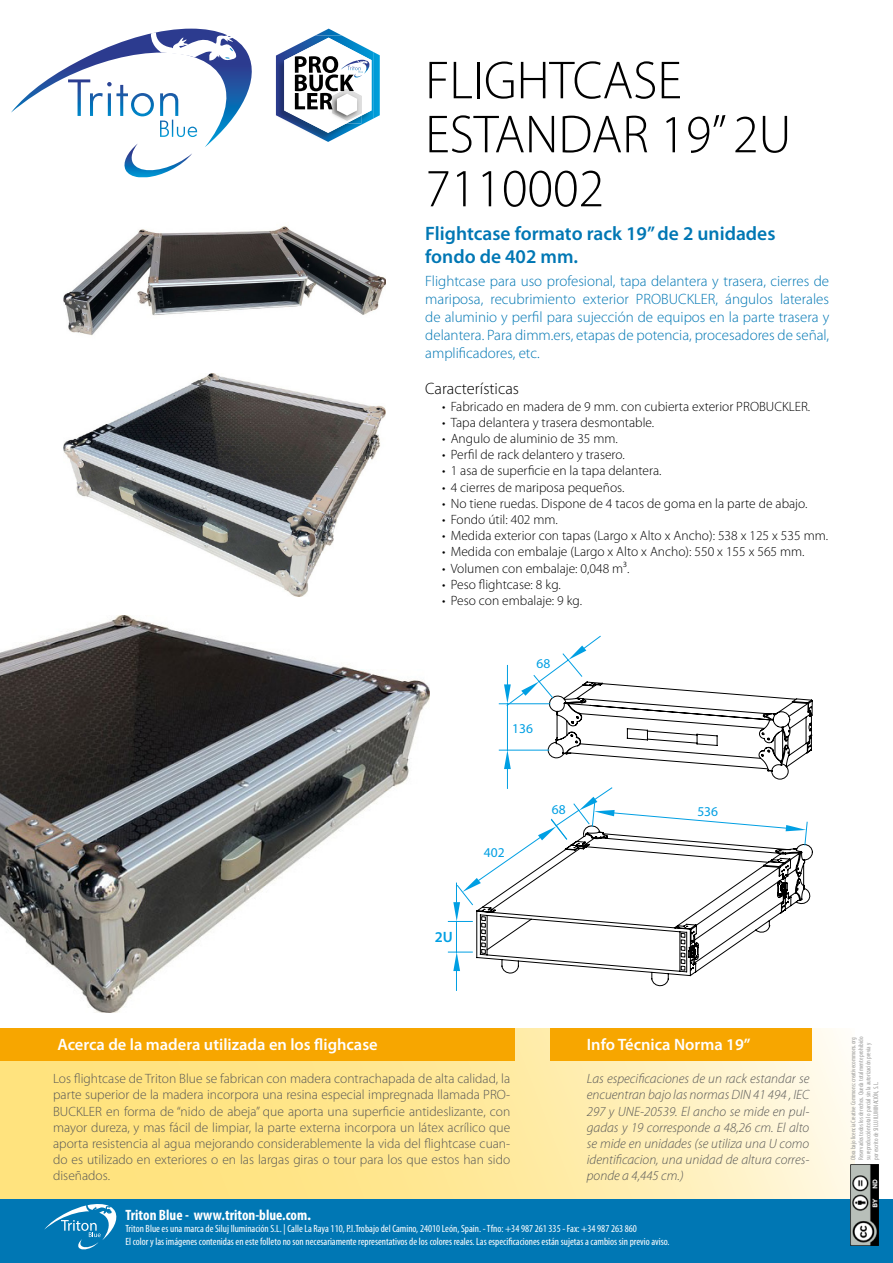
<style>
.page{position:relative;width:893px;height:1263px;background:#fff}
.page>*{position:absolute;margin:0;border:0;box-sizing:border-box;transform-origin:0 0}
.t1{font:300 54px/54px "Myriad Pro";color:#000}
.t2{font:600 19.5px/23.4px "Myriad Pro";color:#0077b4}
.t3{font:600 16.5px "Myriad Pro";color:#fff}
.t4{font:300 16.5px "Myriad Pro";color:#000}
.t5{font:300 15px/18px "Myriad Pro";color:#0077b4;text-align:justify}
.t6{font:700 condensed 15px "Myriad Pro";color:#fff}
.t7{font:600 15px "Myriad Pro";color:#009fe3}
.t8{font:300 13.5px "Myriad Pro";color:#000}
.t9{font:300 13.5px/16.2px "Myriad Pro";color:#575756;text-align:justify}
.t10{font:italic 300 13.5px/16.2px "Myriad Pro";color:#575756;text-align:justify}
.t11{font:13.5px "Myriad Pro";color:#009fe3}
.t12{font:condensed 10.5px/12.6px "Myriad Pro";color:#fff}
.t13{font:condensed 6.75px/7.5px "Myriad Pro";color:#9d9d9c}
</style>
<div class="page">
<svg style="left:0;top:1028px;width:855px;height:171px;background:#fee99f"></svg>
<div style="left:551px;top:1028px;width:261px;height:33px;background:#f7a600"></div>
<div style="left:0;top:1028px;width:514px;height:33px;background:#f7a600"></div>
<div style="left:0;top:1199px;width:893px;height:64px;background:#0077b4"></div>
<svg style="left:44px;top:1204px;width:73px;height:46px"></svg>
<img style="left:850px;top:1164px;width:28px;height:81px">
<svg style="left:11px;top:29px;width:241px;height:148px"></svg>
<img style="left:276px;top:51px;width:70px;height:91px">
<svg style="left:284px;top:29px;width:96px;height:104px"></svg>
<img style="left:0;top:616px;width:429px;height:396px">
<img style="left:64px;top:226px;width:321px;height:110px">
<img style="left:64px;top:374px;width:321px;height:223px">
<svg style="left:476px;top:922px;width:295px;height:64px"></svg>
<hr style="left:456px;top:921px;width:1px;height:31px;background:#009fe3">
<svg style="left:448px;top:635px;width:365px;height:287px"></svg>
<svg style="left:448px;top:952px;width:24px;height:38px"></svg>
<h1 class="t1" style="left:425px;top:54px;width:368px">FLIGHTCASE<br>ESTANDAR 19” 2U<br>7110002</h1>
<h2 class="t2" style="left:425px;top:222px;width:352px">Flightcase formato rack 19” de 2 unidades fondo de 402 mm.</h2>
<p class="t5" style="left:425px;top:272px;width:406px">Flightcase para uso profesional, tapa delantera y trasera, cierres de mariposa, recubrimiento exterior PROBUCKLER, ángulos laterales de aluminio y perfil para sujección de equipos en la parte trasera y delantera. Para dimm.ers, etapas de potencia, procesadores de señal, amplificadores, etc.</p>
<p class="t4" style="left:425px;top:380px;width:95px">Características</p>
<p class="t8" style="left:442px;top:399px;width:370px">• Fabricado en madera de 9 mm. con cubierta exterior PROBUCKLER.</p>
<p class="t8" style="left:442px;top:415px;width:214px">• Tapa delantera y trasera desmontable.</p>
<p class="t8" style="left:442px;top:431px;width:177px">• Angulo de aluminio de 35 mm.</p>
<p class="t8" style="left:442px;top:447px;width:184px">• Perfil de rack delantero y trasero.</p>
<p class="t8" style="left:442px;top:463px;width:221px">• 1 asa de superficie en la tapa delantera.</p>
<p class="t8" style="left:442px;top:480px;width:184px">• 4 cierres de mariposa pequeños.</p>
<p class="t8" style="left:442px;top:496px;width:367px">• No tiene ruedas. Dispone de 4 tacos de goma en la parte de abajo.</p>
<p class="t8" style="left:442px;top:512px;width:117px">• Fondo útil: 402 mm.</p>
<p class="t8" style="left:442px;top:528px;width:387px">• Medida exterior con tapas (Largo x Alto x Ancho): 538 x 125 x 535 mm.</p>
<p class="t8" style="left:442px;top:544px;width:364px">• Medida con embalaje (Largo x Alto x Ancho): 550 x 155 x 565 mm.</p>
<p class="t8" style="left:442px;top:561px;width:189px">• Volumen con embalaje: 0,048 m³.</p>
<p class="t8" style="left:442px;top:577px;width:120px">• Peso flightcase: 8 kg.</p>
<p class="t8" style="left:442px;top:593px;width:141px">• Peso con embalaje: 9 kg.</p>
<p class="t11" style="left:537px;top:656px;width:15px">68</p>
<p class="t7" style="left:435px;top:929px;width:20px">2U</p>
<p class="t11" style="left:512px;top:721px;width:22px">136</p>
<p class="t11" style="left:484px;top:845px;width:22px">402</p>
<p class="t11" style="left:552px;top:802px;width:15px">68</p>
<p class="t11" style="left:697px;top:804px;width:22px">536</p>
<p class="t3" style="left:57px;top:1035px;width:322px">Acerca de la madera utilizada en los flighcase</p>
<p class="t9" style="left:53px;top:1071px;width:459px">Los flightcase de Triton Blue se fabrican con madera contrachapada de alta calidad, la parte superior de la madera incorpora una resina especial impregnada llamada PRO-BUCKLER en forma de “nido de abeja” que aporta una superficie antideslizante, con mayor dureza, y mas fácil de limpiar, la parte externa incorpora un látex acrílico que aporta resistencia al agua mejorando considerablemente la vida del flightcase cuan&shy;do es utilizado en exteriores o en las largas giras o tour para los que estos han sido diseñados.</p>
<p class="t3" style="left:587px;top:1035px;width:165px">Info Técnica Norma 19”</p>
<p class="t10" style="left:587px;top:1071px;width:224px">Las especificaciones de un rack estandar se encuentran bajo las normas DIN 41 494 , IEC 297 y UNE-20539. El ancho se mide en pul&shy;gadas y 19 corresponde a 48,26 cm. El alto se mide en unidades (se utiliza una U como identificacion, una unidad de altura corres&shy;ponde a 4,445 cm.)</p>
<p class="t6" style="left:125px;top:1205px;width:187px">Triton Blue - www.triton-blue.com.</p>
<p class="t12" style="left:125px;top:1223px;width:545px">Triton Blue es una marca de Siluj Iluminación S.L. | Calle La Raya 110, P.I.Trobajo del Camino, 24010 León, Spain. - Tfno: +34 987 261 335 - Fax: +34 987 263 860<br>El color y las imágenes contenidas en este folleto no son necesariamente representativos de los colores reales. Las especificaciones están sujetas a cambios sin previo aviso.</p>
<p class="t13" style="left:850px;top:1160px;width:125px;rotate:-90deg">Obra bajo licencia Creative Commons: creativecommons.org Reservados todos los derechos. Queda totalmente prohibido su reproducción total o parcial sin la autorización previa y por escrito de SILUJ ILUMINACIÓN, S.L.</p>
</div>
